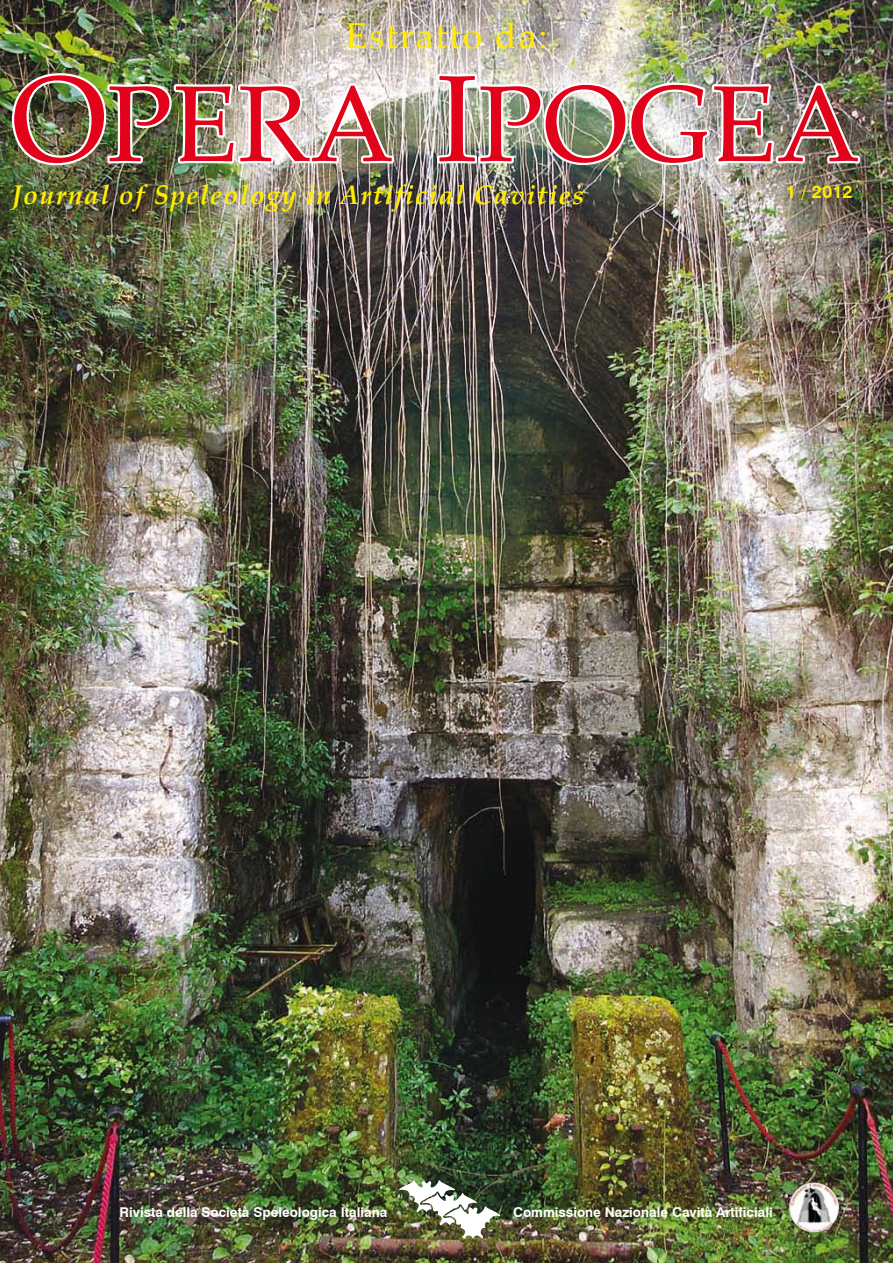
<style>
.page{position:relative;width:893px;height:1263px;background:#fff}
.page>*{position:absolute;margin:0;border:0;box-sizing:border-box;transform-origin:0 0}
.t1{font:108px "Palatino Linotype";color:#e2031a}
.t2{font:36px "Palatino Linotype";letter-spacing:.05em;color:#ffec00}
.t3{font:italic 700 27px "Palatino Linotype";letter-spacing:.05em;color:#ffec00}
.t4{font:700 18px "Swiss 721 BT";color:#ffec00}
.t5{font:700 13.5px "Swiss 721 BT";color:#fff}
.s1{font-size:121.5px}
.s2{font-size:123px}
</style>
<div class="page">
<img style="left:0;top:0;width:893px;height:1263px">
<img style="left:9px;top:71px;width:387px;height:97px">
<img style="left:433px;top:71px;width:429px;height:97px">
<img style="left:789px;top:1182px;width:50px;height:50px">
<img style="left:416px;top:1181px;width:20px;height:6px">
<h2 class="t2" style="left:345px;top:10px;width:204px">Estratto da:</h2>
<h1 class="t1" style="left:11px;top:47px;width:850px"><span class="s1">O</span>PERA <span class="s2">I</span>POGEA</h1>
<h3 class="t4" style="left:786px;top:181px;width:68px">1 / 2012</h3>
<h3 class="t3" style="left:11px;top:176px;width:574px">Journal of Speleology in Artificial Cavities</h3>
<p class="t5" style="left:120px;top:1203px;width:269px">Rivista della Società Speleologica Italiana</p>
<p class="t5" style="left:513px;top:1203px;width:261px">Commissione Nazionale Cavità Artificiali</p>
</div>
